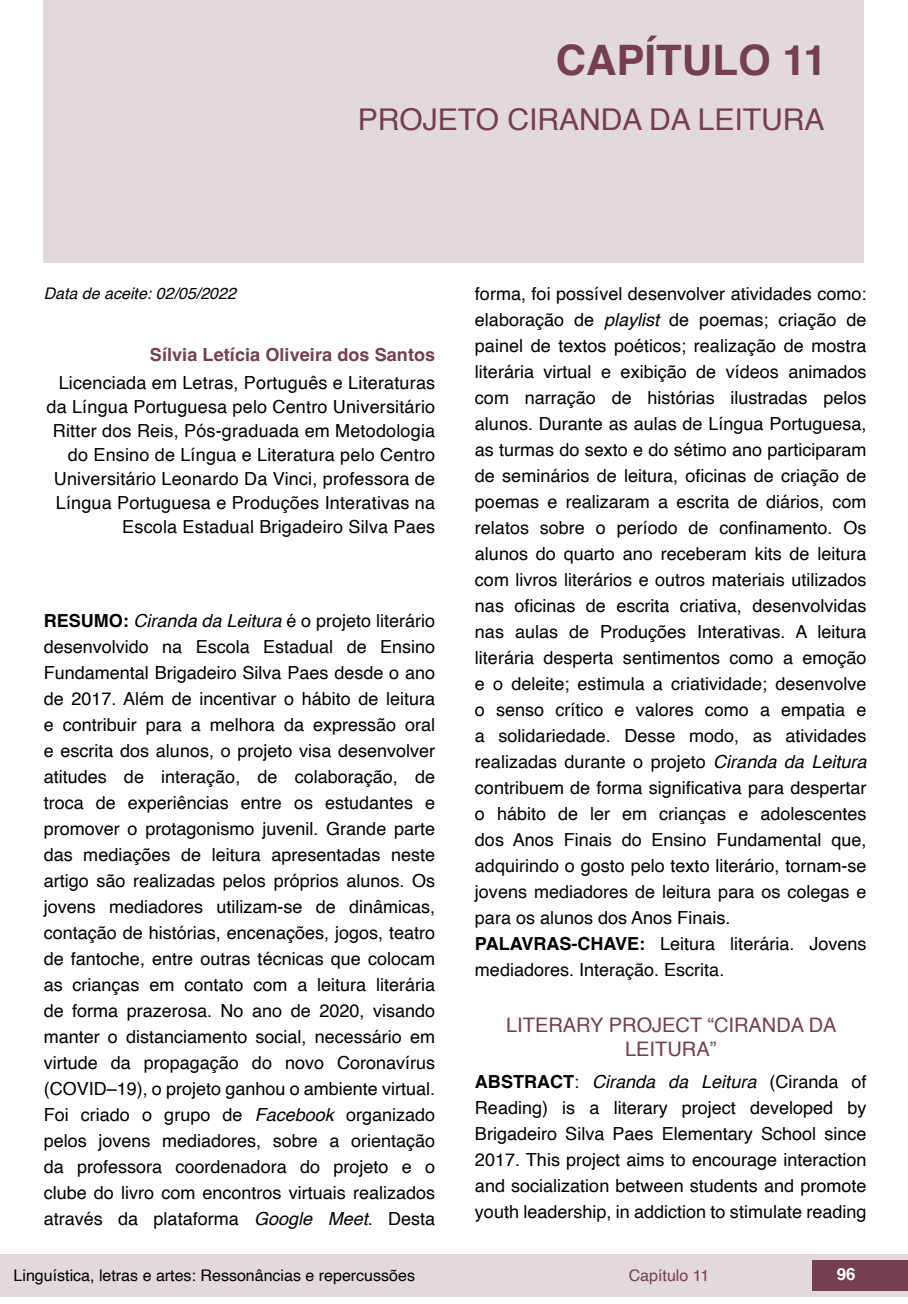
<style>
.page{position:relative;width:908px;height:1304px;background:#fff}
.page>*{position:absolute;margin:0;border:0;box-sizing:border-box;transform-origin:0 0}
.t1{font:700 42px "Helvetica";color:#743f4f}
.t2{font:30px "Helvetica";color:#743f4f}
.t3{font:20px/24px "Helvetica";color:#743f4f;text-align:center}
.t4{font:18px/26px "Helvetica";color:#000;text-align:justify}
.t5{font:700 18px "Helvetica";letter-spacing:.005em;color:#743f4f}
.t6{font:700 16.8px "Helvetica";color:#fff}
.t7{font:16px "Helvetica";color:#000}
.t8{font:italic 16px "Helvetica";color:#000}
.t9{font:16px "Helvetica";color:#743f4f}
.s1{font-weight:700}
.s2{font-style:italic}
</style>
<div class="page">
<div style="left:0;top:1254px;width:906px;height:43px;background:#e3d8dc"></div>
<div style="left:812px;top:1261px;width:95px;height:30px;background:#743f4f"></div>
<div style="left:44px;top:0;width:819px;height:263px;background:#e3d8dc"></div>
<h1 class="t1" style="left:555px;top:35px;width:272px">CAPÍTULO 11</h1>
<h2 class="t2" style="left:357px;top:96px;width:468px">PROJETO CIRANDA DA LEITURA</h2>
<p class="t8" style="left:44px;top:280px;width:194px">Data de aceite: 02/05/2022</p>
<p class="t5" style="left:150px;top:344px;width:287px">Sílvia Letícia Oliveira dos Santos</p>
<p class="t4" style="left:46px;top:371px;width:390px;line-height:24px;text-align:right">Licenciada em Letras, Português e Literaturas da Língua Portuguesa pelo Centro Universitário Ritter dos Reis, Pós-graduada em Metodologia do Ensino de Língua e Literatura pelo Centro Universitário Leonardo Da Vinci, professora de Língua Portuguesa e Produções Interativas na Escola Estadual Brigadeiro Silva Paes</p>
<p class="t4" style="left:44px;top:608px;width:393px"><span class="s1">RESUMO:</span> <span class="s2">Ciranda da Leitura</span> é o projeto literário desenvolvido na Escola Estadual de Ensino Fundamental Brigadeiro Silva Paes desde o ano de 2017. Além de incentivar o hábito de leitura e contribuir para a melhora da expressão oral e escrita dos alunos, o projeto visa desenvolver atitudes de interação, de colaboração, de troca de experiências entre os estudantes e promover o protagonismo juvenil. Grande parte das mediações de leitura apresentadas neste artigo são realizadas pelos próprios alunos. Os jovens mediadores utilizam-se de dinâmicas, contação de histórias, encenações, jogos, teatro de fantoche, entre outras técnicas que colocam as crianças em contato com a leitura literária de forma prazerosa. No ano de 2020, visando manter o distanciamento social, necessário em virtude da propagação do novo Coronavírus (COVID–19), o projeto ganhou o ambiente virtual.<br>Foi criado o grupo de <span class="s2">Facebook</span> organizado pelos jovens mediadores, sobre a orientação da professora coordenadora do projeto e o clube do livro com encontros virtuais realizados através da plataforma <span class="s2">Google Meet</span>. Desta</p>
<p class="t4" style="left:474px;top:281px;width:393px;text-align:left">forma, foi possível desenvolver atividades como: elaboração de <span class="s2">playlist</span> de poemas; criação de painel de textos poéticos; realização de mostra literária virtual e exibição de vídeos animados com narração de histórias ilustradas pelos alunos. Durante as aulas de Língua Portuguesa, as turmas do sexto e do sétimo ano participaram de seminários de leitura, oficinas de criação de poemas e realizaram a escrita de diários, com relatos sobre o período de confinamento. Os alunos do quarto ano receberam kits de leitura com livros literários e outros materiais utilizados nas oficinas de escrita criativa, desenvolvidas nas aulas de Produções Interativas. A leitura literária desperta sentimentos como a emoção e o deleite; estimula a criatividade; desenvolve o senso crítico e valores como a empatia e a solidariedade. Desse modo, as atividades realizadas durante o projeto <span class="s2">Ciranda da Leitura </span>contribuem de forma significativa para despertar o hábito de ler em crianças e adolescentes dos Anos Finais do Ensino Fundamental que, adquirindo o gosto pelo texto literário, tornam-se jovens mediadores de leitura para os colegas e para os alunos dos Anos Finais.<br><span class="s1">PALAVRAS-CHAVE:</span> Leitura literária. Jovens mediadores. Interação. Escrita.</p>
<p class="t3" style="left:506px;top:1014px;width:332px">LITERARY PROJECT “CIRANDA DA<br>LEITURA”</p>
<p class="t4" style="left:475px;top:1069px;width:393px"><span class="s1">ABSTRACT</span>: <span class="s2">Ciranda da Leitura</span> (Ciranda of Reading) is a literary project developed by Brigadeiro Silva Paes Elementary School since 2017. This project aims to encourage interaction and socialization between students and promote youth leadership, in addiction to stimulate reading</p>
<p class="t7" style="left:14px;top:1263px;width:403px">Linguística, letras e artes: Ressonâncias e repercussões</p>
<p class="t9" style="left:628px;top:1263px;width:82px">Capítulo 11</p>
<p class="t6" style="left:836px;top:1264px;width:20px">96</p>
</div>
